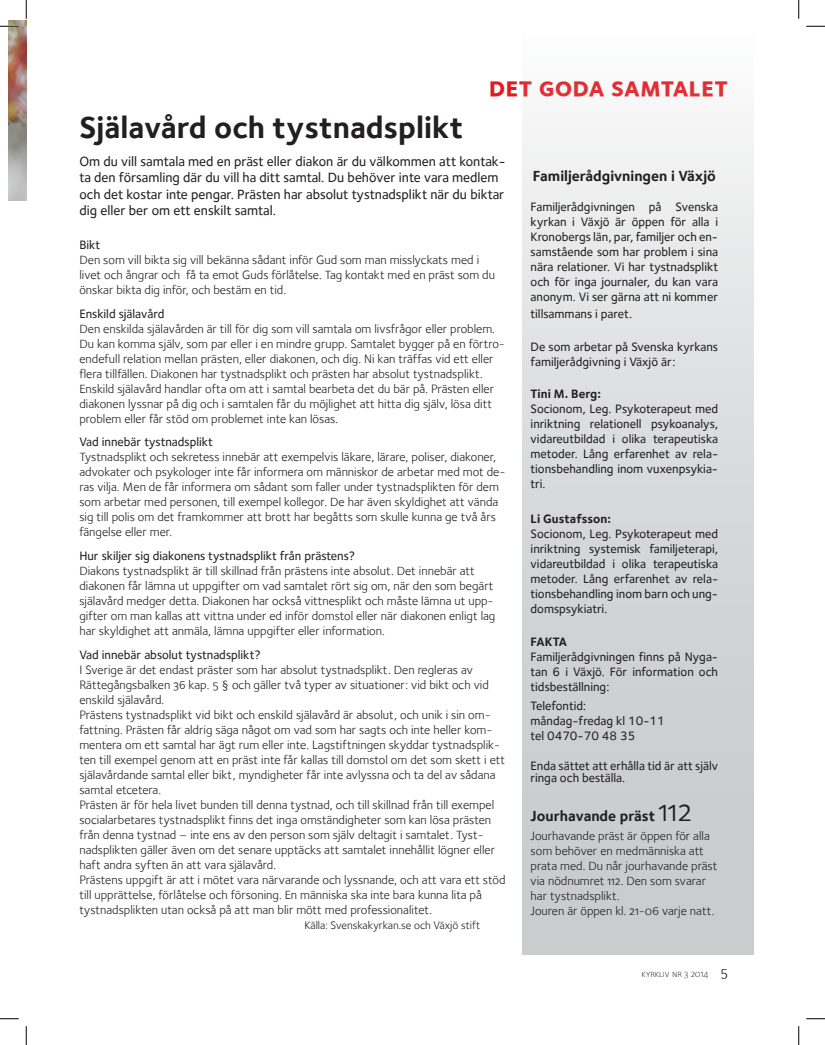
<style>
.page{position:relative;width:825px;height:1045px;background:#fff}
.page>*{position:absolute;margin:0;border:0;box-sizing:border-box;transform-origin:0 0}
.t1{font:31.25px "Foundry Sterling Bold OSF";color:#231f20}
.t2{font:27.5px "Foundry Sterling Bold Expert";color:#e21a21}
.t3{font:700 15px "Foundry Sterling";color:#231f20}
.t4{font:13.75px/16.5px "Foundry Sterling Medium OSF";color:#231f20}
.t5{font:12.5px/15px "Foundry Sterling Book OSF";color:#231f20}
.t6{font:500 12.5px/15px "Foundry Sterling";color:#231f20;text-align:justify}
.t7{font:12.5px "Foundry Sterling Medium OSF";color:#231f20}
.t8{font:12.5px "Foundry Sterling Bold OSF";color:#231f20}
.t9{font:700 12.5px "Foundry Sterling";letter-spacing:-.025em;color:#231f20}
.t10{font:11.25px "Foundry Sterling Book OSF";color:#231f20}
.t11{font:10px "Foundry Sterling Light Expert";color:#231f20}
.s1{font-family:"Foundry Sterling Book OSF";font-weight:400;font-size:31.25px}
.s2{font-family:"Foundry Sterling Book Expert";font-size:15px}
</style>
<div class="page">
<div style="left:522px;top:27px;width:231px;height:927px;background:linear-gradient(to bottom,#f7f7f7,#c2c4c6)"></div>
<img style="left:9px;top:21px;width:17px;height:179px">
<svg style="left:0;top:25px;width:19px;height:2px"></svg>
<svg style="left:806px;top:25px;width:19px;height:2px"></svg>
<svg style="left:0;top:1018px;width:19px;height:1px"></svg>
<svg style="left:806px;top:1018px;width:19px;height:1px"></svg>
<svg style="left:25px;top:0;width:2px;height:19px"></svg>
<svg style="left:25px;top:1026px;width:2px;height:19px"></svg>
<svg style="left:798px;top:0;width:1px;height:19px"></svg>
<svg style="left:798px;top:1026px;width:1px;height:19px"></svg>
<h1 class="t1" style="left:79px;top:109px;width:386px">Själavård och tystnadsplikt</h1>
<h2 class="t2" style="left:489px;top:70px;width:241px">det goda samtalet</h2>
<p class="t4" style="left:79px;top:152px;width:428px">Om du vill samtala med en präst eller diakon är du välkommen att kontak&shy;ta den församling där du vill ha ditt samtal. Du behöver inte vara medlem och det kostar inte pengar. Prästen har absolut tystnadsplikt när du biktar dig eller ber om ett enskilt samtal.</p>
<p class="t7" style="left:79px;top:237px;width:22px">Bikt</p>
<p class="t5" style="left:79px;top:252px;width:417px">Den som vill bikta sig vill bekänna sådant inför Gud som man misslyckats med i livet och ångrar och få ta emot Guds förlåtelse. Tag kontakt med en präst som du önskar bikta dig inför, och bestäm en tid.</p>
<p class="t7" style="left:79px;top:306px;width:87px">Enskild själavård</p>
<p class="t5" style="left:79px;top:321px;width:427px">Den enskilda själavården är till för dig som vill samtala om livsfrågor eller problem.<br>Du kan komma själv, som par eller i en mindre grupp. Samtalet bygger på en förtro&shy;endefull relation mellan prästen, eller diakonen, och dig. Ni kan träffas vid ett eller flera tillfällen. Diakonen har tystnadsplikt och prästen har absolut tystnadsplikt.<br>Enskild själavård handlar ofta om att i samtal bearbeta det du bär på. Prästen eller diakonen lyssnar på dig och i samtalen får du möjlighet att hitta dig själv, lösa ditt problem eller får stöd om problemet inte kan lösas.</p>
<p class="t7" style="left:79px;top:435px;width:135px">Vad innebär tystnadsplikt</p>
<p class="t5" style="left:79px;top:450px;width:428px">Tystnadsplikt och sekretess innebär att exempelvis läkare, lärare, poliser, diakoner, advokater och psykologer inte får informera om människor de arbetar med mot de&shy;ras vilja. Men de får informera om sådant som faller under tystnadsplikten för dem som arbetar med personen, till exempel kollegor. De har även skyldighet att vända sig till polis om det framkommer att brott har begåtts som skulle kunna ge två års fängelse eller mer.</p>
<p class="t7" style="left:79px;top:548px;width:277px">Hur skiljer sig diakonens tystnadsplikt från prästens?</p>
<p class="t5" style="left:79px;top:563px;width:418px">Diakons tystnadsplikt är till skillnad från prästens inte absolut. Det innebär att diakonen får lämna ut uppgifter om vad samtalet rört sig om, när den som begärt själavård medger detta. Diakonen har också vittnesplikt och måste lämna ut upp&shy;gifter om man kallas att vittna under ed inför domstol eller när diakonen enligt lag har skyldighet att anmäla, lämna uppgifter eller information.</p>
<p class="t7" style="left:79px;top:647px;width:183px">Vad innebär absolut tystnadsplikt?</p>
<p class="t5" style="left:79px;top:662px;width:428px">I Sverige är det endast präster som har absolut tystnadsplikt. Den regleras av Rättegångsbalken 36 kap. 5 § och gäller två typer av situationer: vid bikt och vid enskild själavård.<br>Prästens tystnadsplikt vid bikt och enskild själavård är absolut, och unik i sin om&shy;fattning. Prästen får aldrig säga något om vad som har sagts och inte heller kom&shy;mentera om ett samtal har ägt rum eller inte. Lagstiftningen skyddar tystnadsplik&shy;ten till exempel genom att en präst inte får kallas till domstol om det som skett i ett själavårdande samtal eller bikt, myndigheter får inte avlyssna och ta del av sådana samtal etcetera.<br>Prästen är för hela livet bunden till denna tystnad, och till skillnad från till exempel socialarbetares tystnadsplikt finns det inga omständigheter som kan lösa prästen från denna tystnad – inte ens av den person som själv deltagit i samtalet. Tyst&shy;nadsplikten gäller även om det senare upptäcks att samtalet innehållit lögner eller haft andra syften än att vara själavård.<br>Prästens uppgift är att i mötet vara närvarande och lyssnande, och att vara ett stöd till upprättelse, förlåtelse och försoning. En människa ska inte bara kunna lita på tystnadsplikten utan också på att man blir mött med professionalitet.</p>
<p class="t10" style="left:304px;top:918px;width:177px">Källa: Svenskakyrkan.se och Växjö stift</p>
<p class="t3" style="left:533px;top:167px;width:184px">Familjerådgivningen i Växjö</p>
<p class="t6" style="left:531px;top:199px;width:189px">Familjerådgivningen på Svenska kyrkan i Växjö är öppen för alla i Kronobergs län, par, familjer och en&shy;samstående som har problem i sina nära relationer. Vi har tystnadsplikt och för inga journaler, du kan vara anonym. Vi ser gärna att ni kommer</p>
<p class="t6" style="left:531px;top:306px;width:103px">tillsammans i paret.</p>
<p class="t6" style="left:531px;top:339px;width:189px">De som arbetar på Svenska kyrkans familjerådgivning i Växjö är:</p>
<p class="t8" style="left:531px;top:386px;width:72px">Tini M. Berg:</p>
<p class="t6" style="left:531px;top:401px;width:189px">Socionom, Leg. Psykoterapeut med inriktning relationell psykoanalys, vidareutbildad i olika terapeutiska metoder. Lång erfarenhet av rela&shy;tionsbehandling inom vuxenpsykia&shy;tri.</p>
<p class="t8" style="left:531px;top:511px;width:82px">Li Gustafsson:</p>
<p class="t6" style="left:531px;top:526px;width:189px">Socionom, Leg. Psykoterapeut med inriktning systemisk familjeterapi, vidareutbildad i olika terapeutiska metoder. Lång erfarenhet av rela&shy;tionsbehandling inom barn och ung&shy;domspsykiatri.</p>
<p class="t9" style="left:531px;top:634px;width:38px">FAKTA</p>
<p class="t6" style="left:531px;top:649px;width:189px">Familjerådgivningen finns på Nyga&shy;tan 6 i Växjö. För information och tidsbeställning:</p>
<p class="t6" style="left:531px;top:698px;width:136px;text-align:left">Telefontid: måndag-fredag kl 10-11 tel 0470-70 48 35</p>
<p class="t6" style="left:531px;top:759px;width:189px;line-height:12.5px">Enda sättet att erhålla tid är att själv ringa och beställa.</p>
<p class="t3" style="left:531px;top:807px;width:163px">Jourhavande präst <span class="s1">112</span></p>
<p class="t5" style="left:531px;top:828px;width:188px">Jourhavande präst är öppen för alla som behöver en medmänniska att prata med. Du når jourhavande präst via nödnumret 112. Den som svarar har tystnadsplikt.<br>Jouren är öppen kl. 21-06 varje natt.</p>
<p class="t11" style="left:641px;top:967px;width:88px">kyrkliv nr 3 2014 <span class="s2">5</span></p>
</div>
